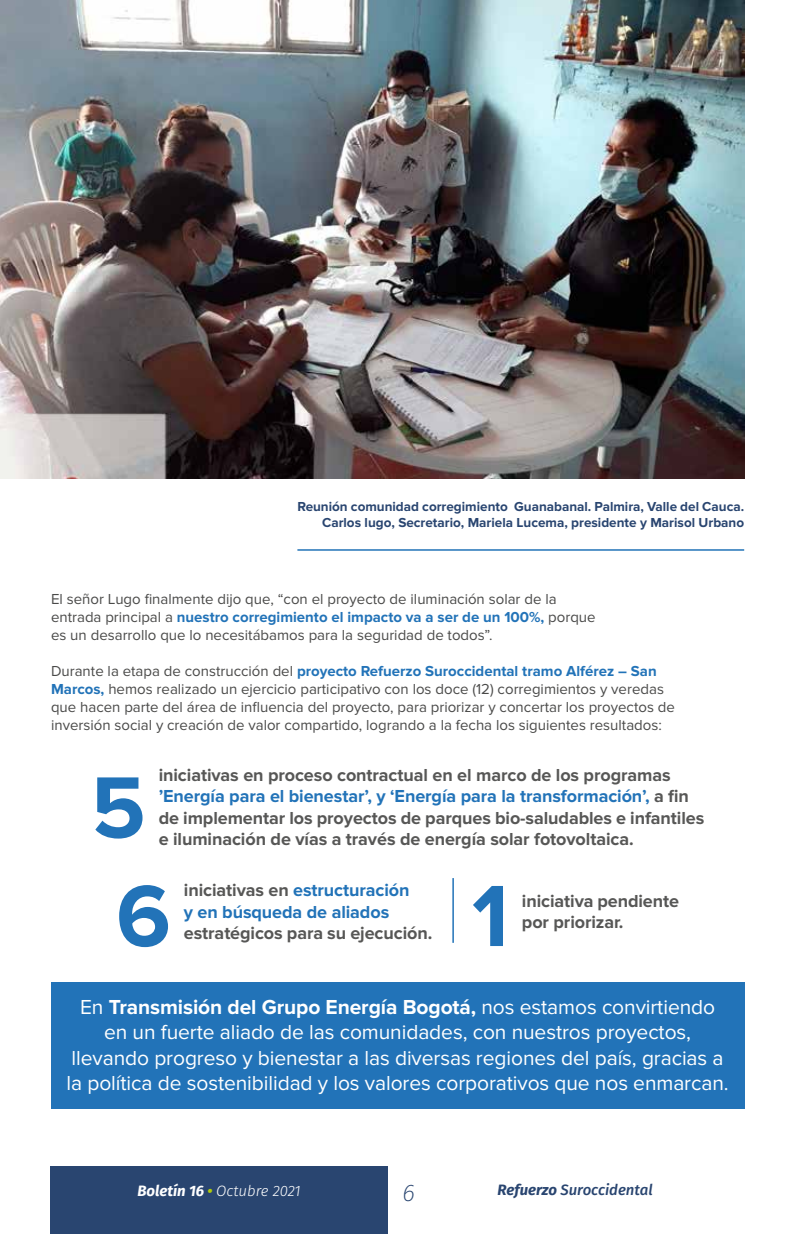
<style>
.page{position:relative;width:808px;height:1234px;background:#fff}
.page>*{position:absolute;margin:0;border:0;box-sizing:border-box;transform-origin:0 0}
.t1{font:700 90px "Proxima Nova";color:#2273b8}
.t2{font:italic 200 24px "Fira Sans";color:#294570}
.t3{font:21px/25.2px "Proxima Nova";letter-spacing:-.005em;color:#fff;text-align:center}
.t4{font:700 18px/21.6px "Proxima Nova";letter-spacing:-.005em;color:#575756}
.t5{font:700 18px/21.6px "Proxima Nova";letter-spacing:-.005em;color:#2273b8}
.t6{font:15px/18px "Proxima Nova";color:#4a4a49}
.t7{font:italic 300 15px "Fira Sans";color:#fff}
.t8{font:italic 500 15px "Fira Sans";color:#294570}
.t9{font:700 13.5px/16.2px "Proxima Nova";color:#294570;text-align:right}
.s1{font-weight:700;color:#2273b8}
.s2{color:#2273b8}
.s3{color:#575756}
.s4{font-weight:700}
.s5{font-weight:700;color:#afca0b}
</style>
<div class="page">
<div style="left:50px;top:1165px;width:338px;height:68px;background:#294570"></div>
<img style="left:0;top:0;width:744px;height:478px">
<hr style="left:297px;top:549px;width:447px;height:1px;background:#2273b8">
<div style="left:51px;top:982px;width:693px;height:126px;background:#2273b8"></div>
<hr style="left:452px;top:877px;width:2px;height:65px;background:#2273b8">
<p class="t9" style="left:297px;top:498px;width:448px">Reunión comunidad corregimiento Guanabanal. Palmira, Valle del Cauca.<br>Carlos lugo, Secretario, Mariela Lucema, presidente y Marisol Urbano</p>
<p class="t6" style="left:51px;top:590px;width:546px">El señor Lugo finalmente dijo que, “con el proyecto de iluminación solar de la entrada principal a <span class="s1">nuestro corregimiento el impacto va a ser de un 100%,</span> porque es un desarrollo que lo necesitábamos para la seguridad de todos”.</p>
<p class="t6" style="left:51px;top:662px;width:625px">Durante la etapa de construcción del <span class="s1">proyecto Refuerzo Suroccidental tramo Alférez – San Marcos,</span> hemos realizado un ejercicio participativo con los doce (12) corregimientos y veredas que hacen parte del área de influencia del proyecto, para priorizar y concertar los proyectos de inversión social y creación de valor compartido, logrando a la fecha los siguientes resultados:</p>
<p class="t4" style="left:159px;top:764px;width:547px">iniciativas en proceso contractual en el marco de los programas <span class="s2">’Energía para el bienestar’, y ‘Energía para la transformación’,</span> a fin de implementar los proyectos de parques bio-saludables e infantiles</p>
<h1 class="t1" style="left:91px;top:755px;width:56px">5</h1>
<p class="t4" style="left:159px;top:828px;width:476px">e iluminación de vías a través de energía solar fotovoltaica.</p>
<p class="t5" style="left:184px;top:879px;width:227px"><span class="s3">iniciativas en</span> estructuración y en búsqueda de aliados</p>
<h1 class="t1" style="left:116px;top:864px;width:56px">6</h1>
<h1 class="t1" style="left:472px;top:864px;width:38px">1</h1>
<p class="t4" style="left:522px;top:890px;width:159px">iniciativa pendiente por priorizar.</p>
<p class="t4" style="left:184px;top:922px;width:250px">estratégicos para su ejecución.</p>
<p class="t3" style="left:67px;top:994px;width:664px">En <span class="s4">Transmisión del Grupo Energía Bogotá,</span> nos estamos convirtiendo en un fuerte aliado de las comunidades, con nuestros proyectos, llevando progreso y bienestar a las diversas regiones del país, gracias a la política de sostenibilidad y los valores corporativos que nos enmarcan.</p>
<p class="t7" style="left:137px;top:1180px;width:165px"><span class="s4">Boletín 16</span> <span class="s5">•</span> Octubre 2021</p>
<h2 class="t2" style="left:403px;top:1175px;width:14px">6</h2>
<p class="t8" style="left:498px;top:1177px;width:156px"><span class="s4">Refuerzo</span> Suroccidental</p>
</div>
